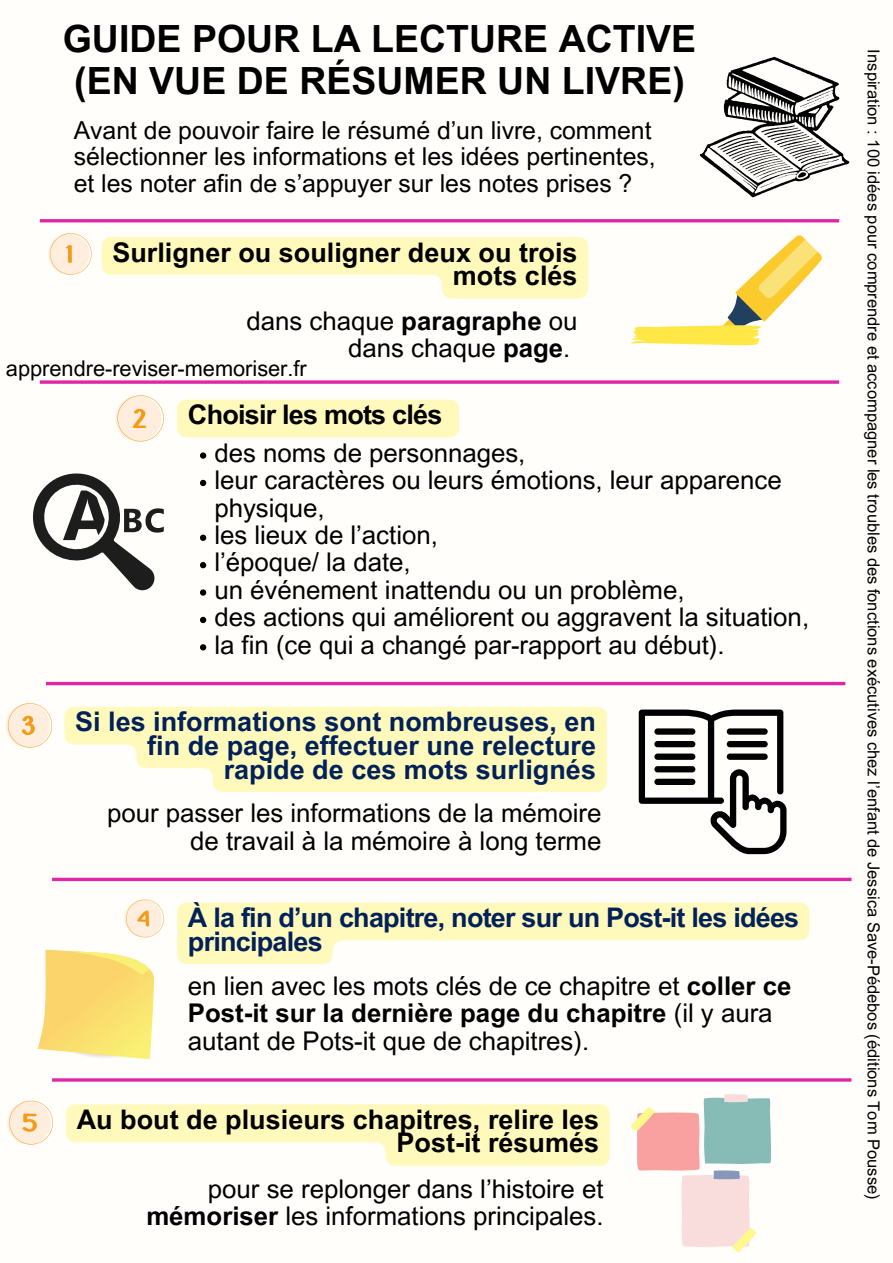
<style>
.page{position:relative;width:893px;height:1263px;background:#fffefb}
.page>*{position:absolute;margin:0;border:0;box-sizing:border-box;transform-origin:0 0}
.t1{font:700 37.5px/41.6px "Arial MT Pro";color:#000;text-align:center}
.t2{font:700 27px/23.6px "Arial MT Pro";color:#000;text-align:right}
.t3{font:700 27px/23.6px "Arial MT Pro";color:#002159;text-align:right}
.t4{font:700 27px/23.6px "Arial MT Pro";letter-spacing:-.03em;color:#002159}
.t5{font:700 27px "Arial MT Pro";letter-spacing:-.03em;color:#000}
.t6{font:25.8px/27.6px "Arial MT Pro";color:#000;text-align:right}
.t7{font:24.75px/26.4px "Arial MT Pro";color:#000}
.t8{font:21.75px "Arial MT Pro";color:#000}
.t9{font:16.5px "Arial MT Pro";color:#000}
.s1{font-weight:700}
</style>
<div class="page">
<hr style="left:40px;top:219px;width:799px;height:3px;background:#df26a6">
<svg style="left:40px;top:380px;width:799px;height:4px"></svg>
<hr style="left:46px;top:682px;width:799px;height:3px;background:#df26a6">
<hr style="left:52px;top:878px;width:799px;height:3px;background:#df26a6">
<svg style="left:52px;top:1078px;width:799px;height:4px"></svg>
<svg style="left:33px;top:473px;width:131px;height:117px"></svg>
<svg style="left:639px;top:709px;width:147px;height:145px"></svg>
<svg style="left:38px;top:950px;width:116px;height:110px"></svg>
<svg style="left:630px;top:1094px;width:141px;height:159px"></svg>
<svg style="left:631px;top:235px;width:191px;height:111px"></svg>
<svg style="left:700px;top:57px;width:149px;height:140px"></svg>
<svg style="left:200px;top:452px;width:6px;height:7px"></svg>
<svg style="left:200px;top:480px;width:6px;height:6px"></svg>
<svg style="left:200px;top:535px;width:6px;height:6px"></svg>
<svg style="left:200px;top:562px;width:6px;height:6px"></svg>
<svg style="left:200px;top:589px;width:6px;height:7px"></svg>
<svg style="left:200px;top:617px;width:6px;height:6px"></svg>
<svg style="left:200px;top:644px;width:6px;height:6px"></svg>
<svg style="left:102px;top:237px;width:486px;height:61px"></svg>
<div style="left:177px;top:400px;width:282px;height:37px;background:#fffabc"></div>
<svg style="left:64px;top:707px;width:543px;height:85px;fill:#fffabc"></svg>
<svg style="left:66px;top:1104px;width:544px;height:62px"></svg>
<svg style="left:177px;top:902px;width:632px;height:62px"></svg>
<svg style="left:48px;top:233px;width:44px;height:42px"></svg>
<svg style="left:115px;top:395px;width:49px;height:46px"></svg>
<svg style="left:6px;top:703px;width:46px;height:44px"></svg>
<svg style="left:124px;top:900px;width:40px;height:37px"></svg>
<svg style="left:7px;top:1101px;width:46px;height:43px"></svg>
<h2 class="t1" style="left:63px;top:23px;width:635px">GUIDE POUR LA LECTURE ACTIVE (EN VUE DE RÉSUMER UN LIVRE)</h2>
<p class="t7" style="left:74px;top:120px;width:583px">Avant de pouvoir faire le résumé d’un livre, comment sélectionner les informations et les idées pertinentes, et les noter afin de s’appuyer sur les notes prises ?</p>
<h3 class="t2" style="left:112px;top:244px;width:466px">Surligner ou souligner deux ou trois mots clés</h3>
<p class="t6" style="left:246px;top:310px;width:333px">dans chaque <span class="s1">paragraphe</span> ou dans chaque <span class="s1">page</span>.</p>
<p class="t8" style="left:6px;top:360px;width:302px">apprendre-reviser-memoriser.fr</p>
<h4 class="t5" style="left:188px;top:404px;width:256px">Choisir les mots clés</h4>
<h1 class="t6" style="left:214px;top:442px;width:312px">des noms de personnages,</h1>
<p class="t6" style="left:214px;top:470px;width:569px;line-height:27.4px;text-align:left">leur caractères ou leurs émotions, leur apparence physique,</p>
<p class="t6" style="left:214px;top:524px;width:225px">les lieux de l’action,</p>
<h3 class="t6" style="left:214px;top:552px;width:198px">l’époque/ la date,</h3>
<p class="t6" style="left:214px;top:579px;width:471px">un événement inattendu ou un problème,</p>
<p class="t6" style="left:214px;top:607px;width:596px">des actions qui améliorent ou aggravent la situation,</p>
<p class="t6" style="left:214px;top:634px;width:512px">la fin (ce qui a changé par-rapport au début).</p>
<p class="t3" style="left:75px;top:713px;width:522px">Si les informations sont nombreuses, en fin de page, effectuer une relecture rapide de ces mots surlignés</p>
<p class="t6" style="left:107px;top:802px;width:496px;line-height:27.4px">pour passer les informations de la mémoire de travail à la mémoire à long terme</p>
<p class="t4" style="left:188px;top:909px;width:613px">À la fin d’un chapitre, noter sur un Post-it les idées principales</p>
<p class="t6" style="left:188px;top:975px;width:605px;text-align:left">en lien avec les mots clés de ce chapitre et <span class="s1">coller ce<br>Post-it sur la dernière page du chapitre</span> (il y aura autant de Pots-it que de chapitres).</p>
<h2 class="t2" style="left:77px;top:1111px;width:524px">Au bout de plusieurs chapitres, relire les<br>Post-it résumés</h2>
<p class="t6" style="left:146px;top:1178px;width:459px">pour se replonger dans l’histoire et <span class="s1">mémoriser</span> les informations principales.</p>
<p class="t9" style="left:880px;top:49px;width:1151px;rotate:90deg">Inspiration : 100 idées pour comprendre et accompagner les troubles des fonctions exécutives chez l’enfant de Jessica Save-Pédebos (éditions Tom Pousse)</p>
</div>
